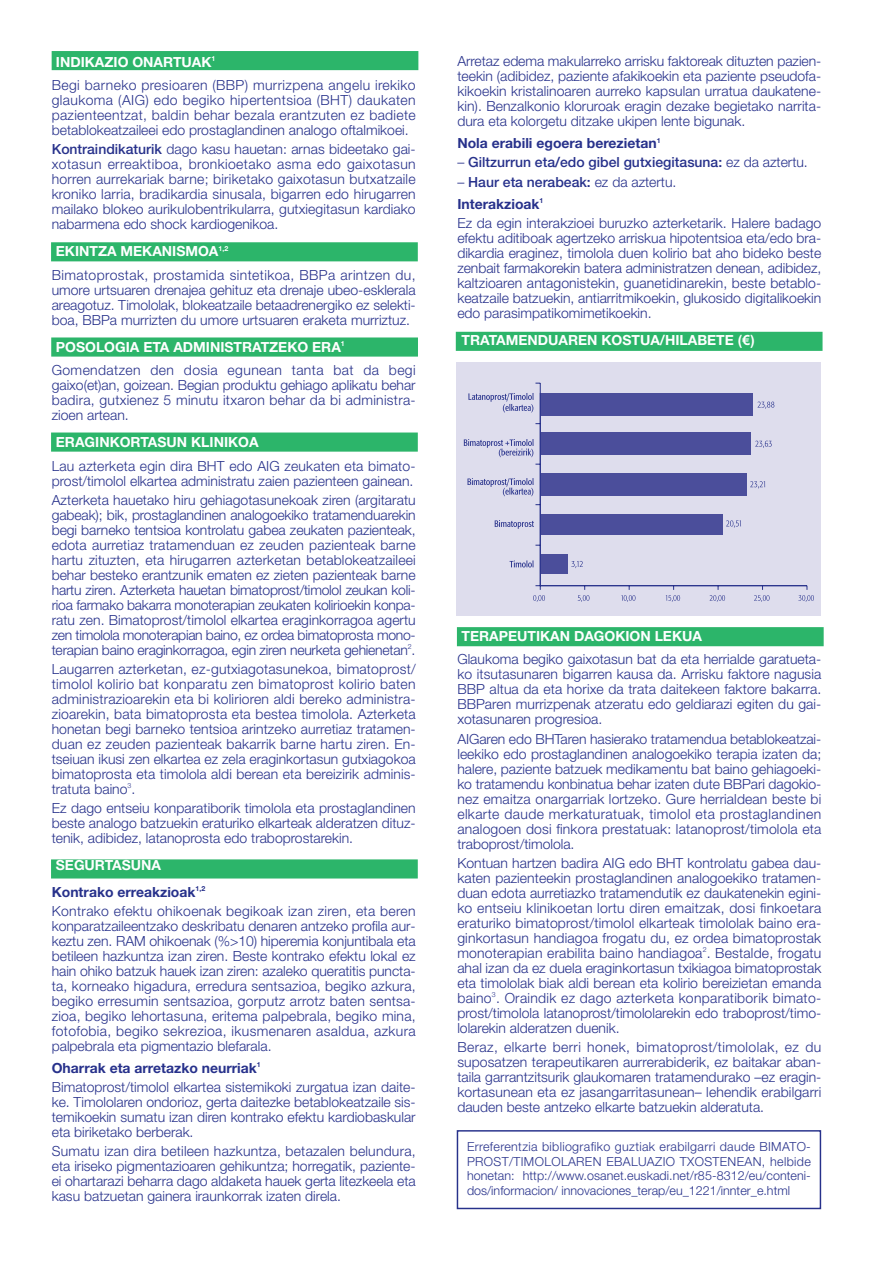
<style>
.page{position:relative;width:893px;height:1263px;background:#fff}
.page>*{position:absolute;margin:0;border:0;box-sizing:border-box;transform-origin:0 0}
.t1{font:300 13.95px/15px "Helvetica Neue";color:#27318b;text-align:justify}
.t2{font:300 13.95px/23.4px "Helvetica Neue";letter-spacing:.03em;color:#27318b}
.t3{font:500 13.95px/22.4px "Helvetica Neue";color:#27318b}
.t4{font:700 13.95px "Helvetica Neue";color:#fff}
.t5{font:700 13.95px/26.4px "Helvetica Neue";color:#27318b}
.t6{font:300 12.45px/14.7px "Helvetica Neue";color:#27318b;text-align:justify}
.s1{font-weight:700;color:#fff}
.s2{font-weight:500}
.s3{color:#fff}
.s4{font-weight:700}
.s5{font-weight:300}
.s6{font-family:"Arial"}
</style>
<div class="page">
<div style="left:457px;top:627px;width:367px;height:19px;background:#2cb56a"></div>
<div style="left:52px;top:51px;width:366px;height:19px;background:#2cb56a"></div>
<div style="left:51px;top:242px;width:367px;height:19px;background:#2cb56a"></div>
<div style="left:51px;top:433px;width:367px;height:19px;background:#2cb56a"></div>
<div style="left:456px;top:332px;width:366px;height:19px;background:#2cb56a"></div>
<div style="left:51px;top:859px;width:367px;height:20px;background:#2cb56a"></div>
<div style="left:51px;top:337px;width:367px;height:20px;background:#2cb56a"></div>
<div style="left:457px;top:362px;width:364px;height:253px;background:#dedded"></div>
<div style="left:540px;top:554px;width:28px;height:20px;background:#4b4e9b"></div>
<div style="left:540px;top:514px;width:182px;height:21px;background:#4b4e9b"></div>
<div style="left:540px;top:473px;width:206px;height:22px;background:#4b4e9b"></div>
<div style="left:540px;top:433px;width:210px;height:22px;background:#4b4e9b"></div>
<div style="left:540px;top:394px;width:212px;height:22px;background:#4b4e9b"></div>
<hr style="left:540px;top:585px;width:267px;height:1px;background:#27318b">
<hr style="left:540px;top:383px;width:1px;height:203px;background:#27318b">
<svg style="left:571px;top:561px;width:12px;height:7px"></svg>
<svg style="left:726px;top:520px;width:15px;height:8px"></svg>
<svg style="left:750px;top:481px;width:15px;height:8px"></svg>
<svg style="left:755px;top:441px;width:17px;height:7px"></svg>
<svg style="left:757px;top:402px;width:17px;height:7px"></svg>
<svg style="left:533px;top:585px;width:12px;height:17px"></svg>
<svg style="left:578px;top:586px;width:11px;height:16px"></svg>
<svg style="left:621px;top:586px;width:14px;height:16px"></svg>
<svg style="left:666px;top:586px;width:14px;height:16px"></svg>
<svg style="left:709px;top:586px;width:16px;height:16px"></svg>
<svg style="left:754px;top:586px;width:15px;height:16px"></svg>
<svg style="left:798px;top:586px;width:16px;height:16px"></svg>
<svg style="left:509px;top:560px;width:24px;height:7px"></svg>
<svg style="left:495px;top:520px;width:39px;height:9px"></svg>
<svg style="left:467px;top:478px;width:66px;height:18px"></svg>
<svg style="left:464px;top:439px;width:69px;height:18px"></svg>
<svg style="left:468px;top:393px;width:65px;height:20px"></svg>
<div style="left:457px;top:1130px;width:364px;height:79px;border:1px solid #27318b"></div>
<p class="t2" style="left:52px;top:51px;width:365px"><span class="s1">INDIKAZIO ONARTUAK</span><sup>1<br></sup>Begi barneko presioaren (BBP) murrizpena angelu irekiko</p>
<p class="t1" style="left:52px;top:94px;width:365px">glaukoma (AIG) edo begiko hipertentsioa (BHT) daukaten pazienteentzat, baldin behar bezala erantzuten ez badiete betablokeatzaileei edo prostaglandinen analogo oftalmikoei.</p>
<p class="t1" style="left:52px;top:143px;width:365px"><span class="s2">Kontraindikaturik</span> dago kasu hauetan: arnas bideetako gai&shy;xotasun erreaktiboa, bronkioetako asma edo gaixotasun horren aurrekariak barne; biriketako gaixotasun butxatzaile kroniko larria, bradikardia sinusala, bigarren edo hirugarren mailako blokeo aurikulobentrikularra, gutxiegitasun kardiako nabarmena edo shock kardiogenikoa.</p>
<p class="t2" style="left:52px;top:241px;width:365px"><span class="s1">EKINTZA MEKANISMOA</span><sup>1,2<br></sup>Bimatoprostak, prostamida sintetikoa, BBPa arintzen du,</p>
<p class="t1" style="left:52px;top:283px;width:365px">umore urtsuaren drenajea gehituz eta drenaje ubeo-esklerala areagotuz. Timololak, blokeatzaile betaadrenergiko ez selekti&shy;boa, BBPa murrizten du umore urtsuaren eraketa murriztuz.</p>
<p class="t2" style="left:52px;top:336px;width:365px"><span class="s1">POSOLOGIA ETA ADMINISTRATZEKO ERA</span><sup>1<br></sup>Gomendatzen den dosia egunean tanta bat da begi</p>
<p class="t1" style="left:52px;top:379px;width:365px">gaixo(et)an, goizean. Begian produktu gehiago aplikatu behar badira, gutxienez 5 minutu itxaron behar da bi administra&shy;zioen artean.</p>
<p class="t4" style="left:56px;top:437px;width:204px">ERAGINKORTASUN KLINIKOA</p>
<p class="t1" style="left:52px;top:459px;width:365px">Lau azterketa egin dira BHT edo AIG zeukaten eta bimato&shy;prost/timolol elkartea administratu zaien pazienteen gainean.</p>
<p class="t1" style="left:52px;top:494px;width:365px">Azterketa hauetako hiru gehiagotasunekoak ziren (argitaratu gabeak); bik, prostaglandinen analogoekiko tratamenduarekin begi barneko tentsioa kontrolatu gabea zeukaten pazienteak, edota aurretiaz tratamenduan ez zeuden pazienteak barne hartu zituzten, eta hirugarren azterketan betablokeatzaileei behar besteko erantzunik ematen ez zieten pazienteak barne hartu ziren. Azterketa hauetan bimatoprost/timolol zeukan koli&shy;rioa farmako bakarra monoterapian zeukaten kolirioekin konpa&shy;ratu zen. Bimatoprost/timolol elkartea eraginkorragoa agertu zen timolola monoterapian baino, ez ordea bimatoprosta mono&shy;terapian baino eraginkorragoa, egin ziren neurketa gehienetan<sup>2</sup>.</p>
<p class="t1" style="left:52px;top:663px;width:365px">Laugarren azterketan, ez-gutxiagotasunekoa, bimatoprost/ timolol kolirio bat konparatu zen bimatoprost kolirio baten administrazioarekin eta bi kolirioren aldi bereko administra&shy;zioarekin, bata bimatoprosta eta bestea timolola. Azterketa honetan begi barneko tentsioa arintzeko aurretiaz tratamen&shy;duan ez zeuden pazienteak bakarrik barne hartu ziren. En&shy;tseiuan ikusi zen elkartea ez zela eraginkortasun gutxiagokoa bimatoprosta eta timolola aldi berean eta bereizirik adminis&shy;tratuta baino<sup>3</sup>.</p>
<p class="t1" style="left:52px;top:802px;width:365px">Ez dago entseiu konparatiborik timolola eta prostaglandinen beste analogo batzuekin eraturiko elkarteak alderatzen dituz&shy;tenik, adibidez, latanoprosta edo traboprostarekin.</p>
<p class="t5" style="left:52px;top:853px;width:155px"><span class="s3">SEGURTASUNA<br></span>Kontrako erreakzioak<sup>1,2</sup></p>
<p class="t1" style="left:52px;top:905px;width:365px">Kontrako efektu ohikoenak begikoak izan ziren, eta beren konparatzaileentzako deskribatu denaren antzeko profila aur&shy;keztu zen. RAM ohikoenak (%&gt;10) hiperemia konjuntibala eta betileen hazkuntza izan ziren. Beste kontrako efektu lokal ez hain ohiko batzuk hauek izan ziren: azaleko queratitis puncta&shy;ta, korneako higadura, erredura sentsazioa, begiko azkura, begiko erresumin sentsazioa, gorputz arrotz baten sentsa&shy;zioa, begiko lehortasuna, eritema palpebrala, begiko mina, fotofobia, begiko sekrezioa, ikusmenaren asaldua, azkura palpebrala eta pigmentazio blefarala.</p>
<p class="t1" style="left:52px;top:1060px;width:365px;line-height:19.2px"><span class="s4">Oharrak eta arretazko neurriak</span><sup>1<br></sup>Bimatoprost/timolol elkartea sistemikoki zurgatua izan daite-</p>
<p class="t1" style="left:52px;top:1096px;width:365px">ke. Timololaren ondorioz, gerta daitezke betablokeatzaile sis&shy;temikoekin sumatu izan diren kontrako efektu kardiobaskular eta biriketako berberak.</p>
<p class="t1" style="left:52px;top:1145px;width:365px">Sumatu izan dira betileen hazkuntza, betazalen belundura, eta iriseko pigmentazioaren gehikuntza; horregatik, paziente&shy;ei ohartarazi beharra dago aldaketa hauek gerta litezkeela eta kasu batzuetan gainera iraunkorrak izaten direla.</p>
<p class="t1" style="left:457px;top:55px;width:365px">Arretaz edema makularreko arrisku faktoreak dituzten pazien&shy;teekin (adibidez, paziente afakikoekin eta paziente pseudofa&shy;kikoekin kristalinoaren aurreko kapsulan urratua daukatene&shy;kin). Benzalkonio kloruroak eragin dezake begietako narrita&shy;dura eta kolorgetu ditzake ukipen lente bigunak.</p>
<p class="t5" style="left:457px;top:131px;width:205px">Nola erabili egoera berezietan<sup>1</sup></p>
<p class="t3" style="left:457px;top:153px;width:352px"><span class="s5">–</span> Giltzurrun eta/edo gibel gutxiegitasuna: <span class="s5">ez da aztertu.</span></p>
<p class="t3" style="left:457px;top:172px;width:221px"><span class="s5">–</span> Haur eta nerabeak: <span class="s5">ez da aztertu.<br></span><span class="s4">Interakzioak</span><sup>1</sup></p>
<p class="t1" style="left:457px;top:217px;width:365px">Ez da egin interakzioei buruzko azterketarik. Halere badago efektu aditiboak agertzeko arriskua hipotentsioa eta/edo bra&shy;dikardia eraginez, timolola duen kolirio bat aho bideko beste zenbait farmakorekin batera administratzen denean, adibidez, kaltzioaren antagonistekin, guanetidinarekin, beste betablo&shy;keatzaile batzuekin, antiarritmikoekin, glukosido digitalikoekin edo parasimpatikomimetikoekin.</p>
<p class="t4" style="left:461px;top:335px;width:295px">TRATAMENDUAREN KOSTUA/HILABETE <span class="s6">(€)</span></p>
<p class="t4" style="left:461px;top:631px;width:242px">TERAPEUTIKAN DAGOKION LEKUA</p>
<p class="t1" style="left:457px;top:653px;width:365px">Glaukoma begiko gaixotasun bat da eta herrialde garatueta&shy;ko itsutasunaren bigarren kausa da. Arrisku faktore nagusia BBP altua da eta horixe da trata daitekeen faktore bakarra.<br>BBParen murrizpenak atzeratu edo geldiarazi egiten du gai&shy;xotasunaren progresioa.</p>
<p class="t1" style="left:457px;top:732px;width:365px">AIGaren edo BHTaren hasierako tratamendua betablokeatzai&shy;leekiko edo prostaglandinen analogoekiko terapia izaten da; halere, paziente batzuek medikamentu bat baino gehiagoeki&shy;ko tratamendu konbinatua behar izaten dute BBPari dagokio&shy;nez emaitza onargarriak lortzeko. Gure herrialdean beste bi elkarte daude merkaturatuak, timolol eta prostaglandinen analogoen dosi finkora prestatuak: latanoprost/timolola eta traboprost/timolola.</p>
<p class="t1" style="left:457px;top:857px;width:365px">Kontuan hartzen badira AIG edo BHT kontrolatu gabea dau&shy;katen pazienteekin prostaglandinen analogoekiko tratamen&shy;duan edota aurretiazko tratamendutik ez daukatenekin egini&shy;ko entseiu klinikoetan lortu diren emaitzak, dosi finkoetara eraturiko bimatoprost/timolol elkarteak timololak baino era&shy;ginkortasun handiagoa frogatu du, ez ordea bimatoprostak monoterapian erabilita baino handiagoa<sup>2</sup>. Bestalde, frogatu ahal izan da ez duela eraginkortasun txikiagoa bimatoprostak eta timololak biak aldi berean eta kolirio bereizietan emanda baino<sup>3</sup>. Oraindik ez dago azterketa konparatiborik bimato&shy;prost/timolola latanoprost/timololarekin edo traboprost/timo&shy;lolarekin alderatzen duenik.</p>
<p class="t1" style="left:457px;top:1041px;width:365px">Beraz, elkarte berri honek, bimatoprost/timololak, ez du suposatzen terapeutikaren aurrerabiderik, ez baitakar aban&shy;taila garrantzitsurik glaukomaren tratamendurako –ez eragin&shy;kortasunean eta ez jasangarritasunean– lehendik erabilgarri dauden beste antzeko elkarte batzuekin alderatuta.</p>
<p class="t6" style="left:467px;top:1140px;width:345px">Erreferentzia bibliografiko guztiak erabilgarri daude BIMATO-PROST/TIMOLOLAREN EBALUAZIO TXOSTENEAN, helbide honetan: http://www.osanet.euskadi.net/r85-8312/eu/conteni&shy;dos/informacion/ innovaciones_terap/eu_1221/innter_e.html</p>
</div>
